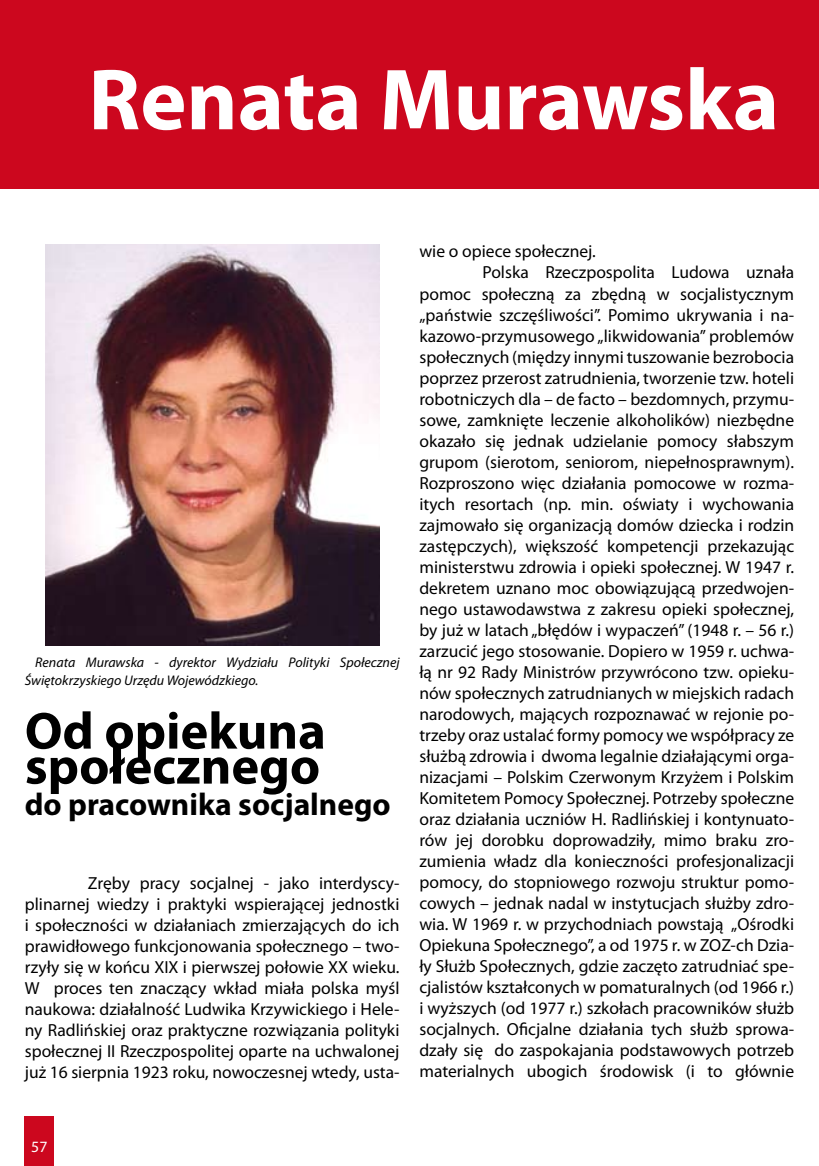
<style>
.page{position:relative;width:819px;height:1166px;background:#fff}
.page>*{position:absolute;margin:0;border:0;box-sizing:border-box;transform-origin:0 0}
.t1{font:700 87.5px "Myriad Pro";color:#fff}
.t2{font:700 52.5px "Myriad Pro";color:#000}
.t3{font:700 31.5px "Myriad Pro";color:#000}
.t4{font:17.5px/21px "Myriad Pro";color:#000;text-align:justify}
.t5{font:15.75px "Myriad Pro";color:#fff}
.t6{font:italic 14px/17.5px "Myriad Pro";color:#000}
</style>
<div class="page">
<div style="left:0;top:0;width:819px;height:189px;background:#cc071e"></div>
<div style="left:25px;top:1116px;width:29px;height:50px;background:#cc071e"></div>
<img style="left:45px;top:245px;width:334px;height:400px">
<h1 class="t1" style="left:88px;top:43px;width:692px">Renata Murawska</h1>
<p class="t6" style="left:25px;top:654px;width:376px;text-indent:10px">Renata Murawska - dyrektor Wydziału Polityki Społecznej<br>Świętokrzyskiego Urzędu Wojewódzkiego.</p>
<h2 class="t2" style="left:25px;top:697px;width:302px">Od opiekuna</h2>
<h2 class="t2" style="left:25px;top:732px;width:297px">społecznego</h2>
<h3 class="t3" style="left:25px;top:784px;width:367px">do pracownika socjalnego</h3>
<p class="t4" style="left:25px;top:872px;width:376px;text-indent:63px">Zręby pracy socjalnej - jako interdyscy&shy;plinarnej wiedzy i praktyki wspierającej jednostki i społeczności w działaniach zmierzających do ich prawidłowego funkcjonowania społecznego – two&shy;rzyły się w końcu XIX i pierwszej połowie XX wieku.<br>W proces ten znaczący wkład miała polska myśl naukowa: działalność Ludwika Krzywickiego i Hele&shy;ny Radlińskiej oraz praktyczne rozwiązania polityki społecznej II Rzeczpospolitej oparte na uchwalonej już 16 sierpnia 1923 roku, nowoczesnej wtedy, usta-</p>
<p class="t4" style="left:419px;top:241px;width:178px">wie o opiece społecznej.</p>
<p class="t4" style="left:482px;top:262px;width:313px">Polska Rzeczpospolita Ludowa uznała</p>
<p class="t4" style="left:419px;top:283px;width:376px">pomoc społeczną za zbędną w socjalistycznym</p>
<p class="t4" style="left:419px;top:304px;width:376px">„państwie szczęśliwości”. Pomimo ukrywania i na-</p>
<p class="t4" style="left:419px;top:325px;width:376px">kazowo-przymusowego „likwidowania” problemów</p>
<p class="t4" style="left:419px;top:346px;width:376px">społecznych (między innymi tuszowanie bezrobocia</p>
<p class="t4" style="left:419px;top:367px;width:376px">poprzez przerost zatrudnienia, tworzenie tzw. hoteli</p>
<p class="t4" style="left:419px;top:388px;width:376px">robotniczych dla – de facto – bezdomnych, przymu-</p>
<p class="t4" style="left:419px;top:409px;width:376px">sowe, zamknięte leczenie alkoholików) niezbędne</p>
<p class="t4" style="left:419px;top:430px;width:376px">okazało się jednak udzielanie pomocy słabszym</p>
<p class="t4" style="left:419px;top:451px;width:376px">grupom (sierotom, seniorom, niepełnosprawnym).</p>
<p class="t4" style="left:419px;top:472px;width:376px">Rozproszono więc działania pomocowe w rozma-</p>
<p class="t4" style="left:419px;top:493px;width:376px">itych resortach (np. min. oświaty i wychowania</p>
<p class="t4" style="left:419px;top:514px;width:376px">zajmowało się organizacją domów dziecka i rodzin</p>
<p class="t4" style="left:419px;top:535px;width:376px">zastępczych), większość kompetencji przekazując</p>
<p class="t4" style="left:419px;top:556px;width:376px">ministerstwu zdrowia i opieki społecznej. W 1947 r.</p>
<p class="t4" style="left:419px;top:577px;width:376px">dekretem uznano moc obowiązującą przedwojen-</p>
<p class="t4" style="left:419px;top:598px;width:376px">nego ustawodawstwa z zakresu opieki społecznej,</p>
<p class="t4" style="left:419px;top:619px;width:376px">by już w latach „błędów i wypaczeń” (1948 r. – 56 r.)</p>
<p class="t4" style="left:419px;top:640px;width:376px">zarzucić jego stosowanie. Dopiero w 1959 r. uchwa-</p>
<p class="t4" style="left:419px;top:661px;width:376px">łą nr 92 Rady Ministrów przywrócono tzw. opieku-</p>
<p class="t4" style="left:419px;top:682px;width:376px">nów społecznych zatrudnianych w miejskich radach</p>
<p class="t4" style="left:419px;top:703px;width:376px">narodowych, mających rozpoznawać w rejonie po-</p>
<p class="t4" style="left:419px;top:724px;width:376px">trzeby oraz ustalać formy pomocy we współpracy ze</p>
<p class="t4" style="left:419px;top:745px;width:376px">służbą zdrowia i dwoma legalnie działającymi orga-</p>
<p class="t4" style="left:419px;top:766px;width:376px">nizacjami – Polskim Czerwonym Krzyżem i Polskim</p>
<p class="t4" style="left:419px;top:787px;width:376px">Komitetem Pomocy Społecznej. Potrzeby społeczne</p>
<p class="t4" style="left:419px;top:808px;width:376px">oraz działania uczniów H. Radlińskiej i kontynuato-</p>
<p class="t4" style="left:419px;top:829px;width:376px">rów jej dorobku doprowadziły, mimo braku zro-</p>
<p class="t4" style="left:419px;top:850px;width:376px">zumienia władz dla konieczności profesjonalizacji</p>
<p class="t4" style="left:419px;top:871px;width:376px">pomocy, do stopniowego rozwoju struktur pomo-</p>
<p class="t4" style="left:419px;top:892px;width:376px">cowych – jednak nadal w instytucjach służby zdro-</p>
<p class="t4" style="left:419px;top:913px;width:376px">wia. W 1969 r. w przychodniach powstają „Ośrodki</p>
<p class="t4" style="left:419px;top:934px;width:376px">Opiekuna Społecznego”, a od 1975 r. w ZOZ-ch Dzia-</p>
<p class="t4" style="left:419px;top:955px;width:376px">ły Służb Społecznych, gdzie zaczęto zatrudniać spe-</p>
<p class="t4" style="left:419px;top:976px;width:376px">cjalistów kształconych w pomaturalnych (od 1966 r.)</p>
<p class="t4" style="left:419px;top:997px;width:376px">i wyższych (od 1977 r.) szkołach pracowników służb</p>
<p class="t4" style="left:419px;top:1018px;width:376px">socjalnych. Oficjalne działania tych służb sprowa-</p>
<p class="t4" style="left:419px;top:1039px;width:376px">dzały się do zaspokajania podstawowych potrzeb</p>
<p class="t4" style="left:419px;top:1060px;width:376px">materialnych ubogich środowisk (i to głównie</p>
<p class="t5" style="left:31px;top:1137px;width:18px">57</p>
</div>
